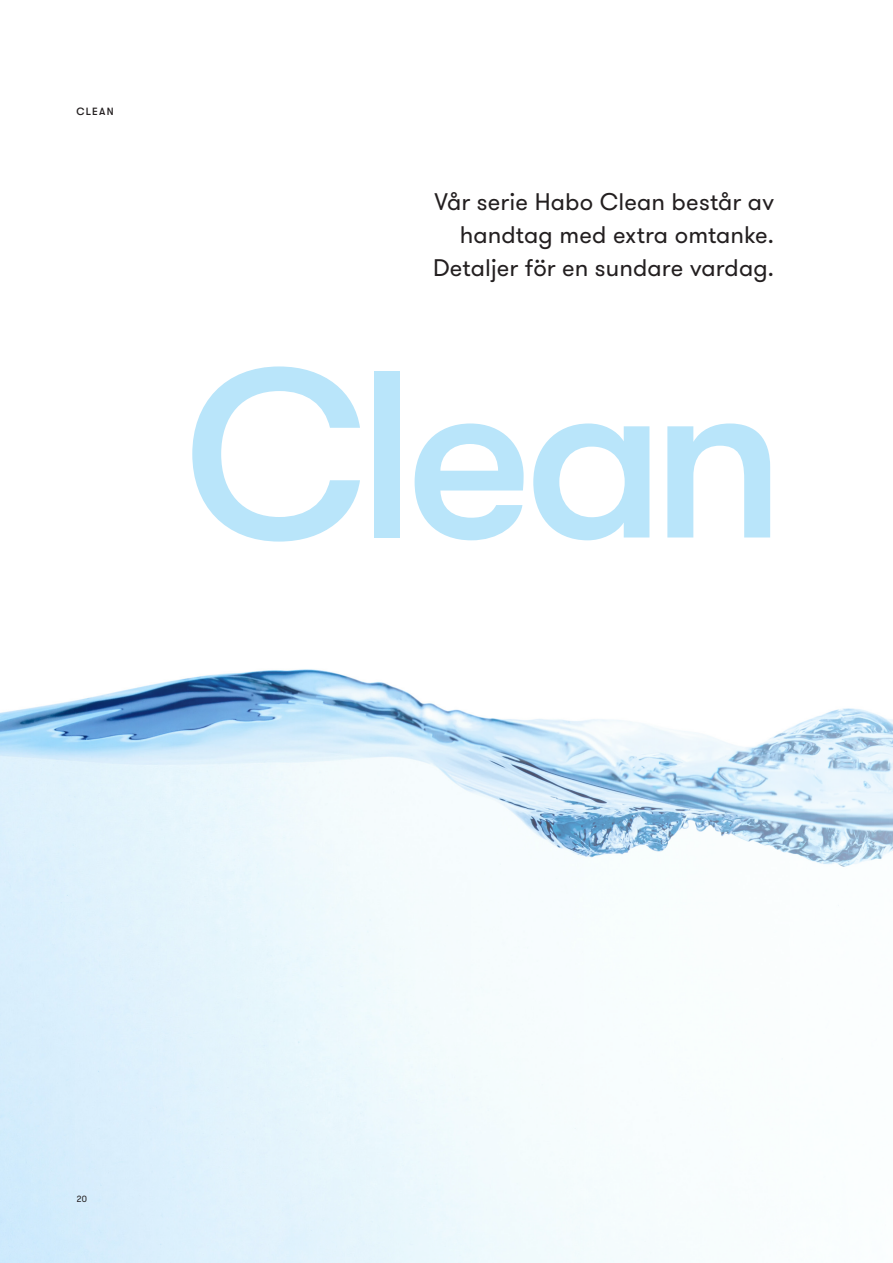
<style>
.page{position:relative;width:893px;height:1263px;background:#fff}
.page>*{position:absolute;margin:0;border:0;box-sizing:border-box;transform-origin:0 0}
.t1{font:500 238.5px "GT Walsheim";letter-spacing:-.045em;color:#b9e5fa}
.t2{font:24px/33px "GT Walsheim";letter-spacing:.005em;color:#231f20;text-align:right}
.t3{font:500 10.5px "GT Walsheim";letter-spacing:.115em;color:#231f20}
.t4{font:9px "GT Walsheim";color:#231f20}
</style>
<div class="page">
<img style="left:0;top:669px;width:893px;height:594px">
<p class="t3" style="left:77px;top:105px;width:39px">CLEAN</p>
<p class="t2" style="left:434px;top:185px;width:341px">Vår serie Habo Clean består av handtag med extra omtanke.</p>
<p class="t2" style="left:433px;top:251px;width:342px">Detaljer för en sundare vardag.</p>
<p class="t1" style="left:184px;top:321px;width:603px">Clean</p>
<p class="t4" style="left:77px;top:1193px;width:12px">20</p>
</div>
